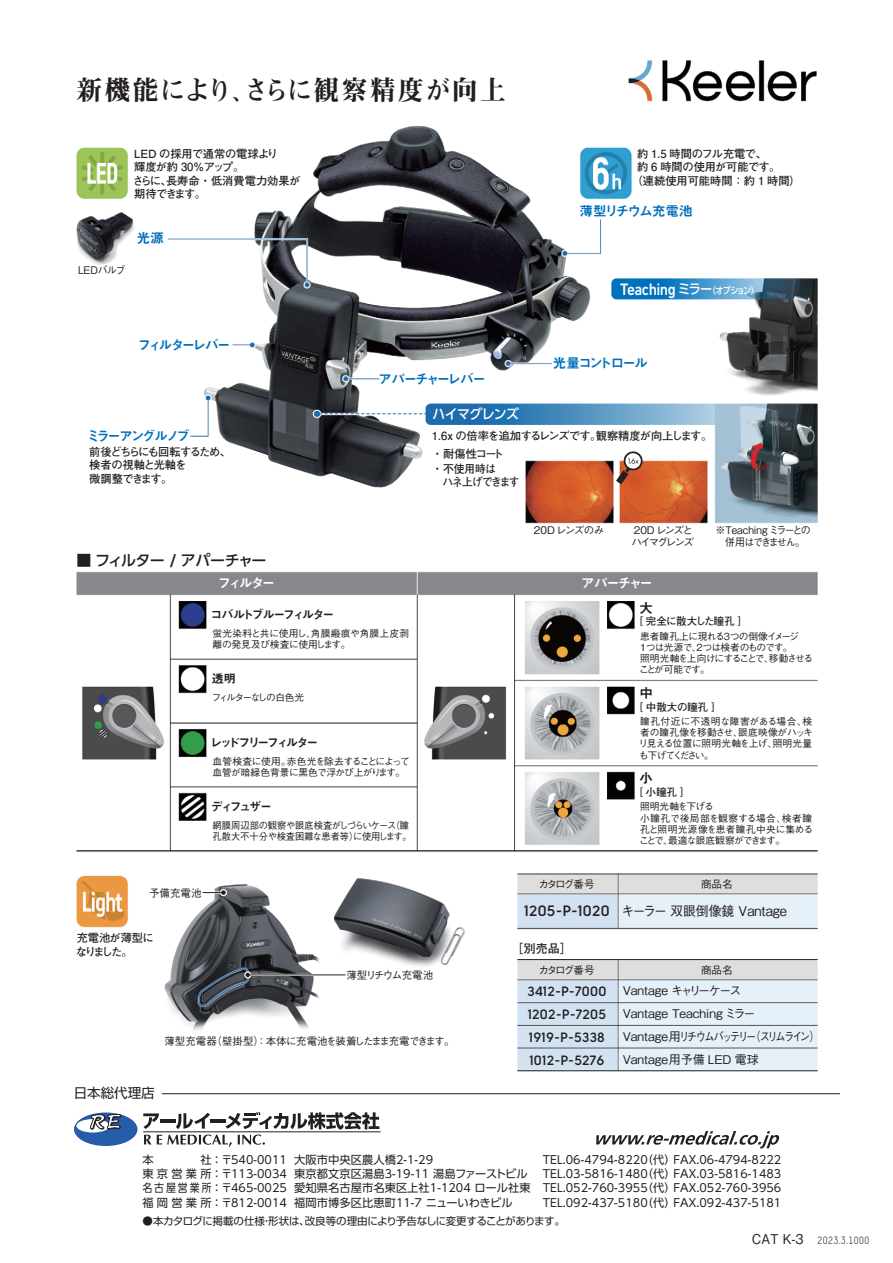
<style>
.page{position:relative;width:893px;height:1263px;background:#fff}
.page>*{position:absolute;margin:0;border:0;box-sizing:border-box;transform-origin:0 0}
.t1{font:27px "Midashi Min Pro MA31";letter-spacing:.045em;color:#231f20;scale:.95 1}
.t2{font:500 16.8px "DIN Next LT Pro";letter-spacing:-.03em;color:#fff;scale:.9 1}
.t3{font:500 15px "UD Shin Go Pro";letter-spacing:-.035em;color:#231f20}
.t4{font:15px "RE Product Number";color:#231f20}
.t5{font:13.5px/22.8px "RE Product Number";color:#231f20;text-align:justify}
.t6{font:13.5px "Midashi Go Pro MB31";letter-spacing:-.125em;color:#0072bc}
.t7{font:500 13.5px "Gothic BBB Pro";color:#231f20;scale:.95 1}
.t8{font:13.5px "Midashi Go Pro MB31";letter-spacing:-.185em;color:#fff}
.t9{font:13.5px "Midashi Go Pro MB31";letter-spacing:-.165em;color:#0072bc}
.t10{font:13.5px "Midashi Go Pro MB31";letter-spacing:-.095em;color:#0072bc}
.t11{font:13.5px "Midashi Go Pro MB31";letter-spacing:-.185em;color:#0072bc}
.t12{font:500 13.5px "UD Shin Go Pro";letter-spacing:-.04em;color:#fff;scale:.95 1}
.t13{font:13.5px "Shin Go Pro";color:#231f20}
.t14{font:13.5px "Midashi Go Pro MB31";color:#231f20}
.t15{font:500 12px/22.8px "Gothic BBB Pro";color:#231f20}
.t16{font:12px "Midashi Go Pro MB31";letter-spacing:-.185em;color:#231f20}
.t17{font:12px "Midashi Go Pro MB31";letter-spacing:-.165em;color:#231f20}
.t18{font:700 12px "Futo Go B101 Pro";color:#231f20}
.t19{font:11.25px/14.2px "UD Shin Go Pro";letter-spacing:.005em;color:#231f20;text-align:justify}
.t20{font:700 11.25px/13.5px "Futo Go B101 Pro";letter-spacing:-.02em;color:#231f20}
.t21{font:700 11.25px/17.2px "Futo Go B101 Pro";letter-spacing:-.07em;color:#231f20}
.t22{font:700 11.25px/13.5px "Futo Go B101 Pro";letter-spacing:-.095em;color:#231f20}
.t23{font:700 11.25px/13.5px "Futo Go B101 Pro";letter-spacing:-.06em;color:#231f20}
.t24{font:700 11.25px "Futo Go B101 Pro";color:#231f20}
.t25{font:10.5px "Shin Go Pro";letter-spacing:-.04em;color:#231f20}
.t26{font:500 10.5px "Gothic BBB Pro";letter-spacing:-.045em;color:#231f20}
.t27{font:500 10.5px "Gothic BBB Pro";letter-spacing:-.065em;color:#231f20}
.t28{font:500 10.5px/11.7px "Gothic BBB Pro";letter-spacing:-.09em;color:#231f20;text-align:center;scale:.95 1}
.t29{font:10.5px "Decima Pro A Light";letter-spacing:-.01em;color:#231f20}
.t30{font:500 10.5px/11.7px "Gothic BBB Pro";letter-spacing:-.145em;color:#231f20}
.t31{font:700 10.5px "Futo Go B101 Pro";color:#231f20}
.t32{font:700 10.5px "Futo Go B101 Pro";letter-spacing:-.055em;color:#231f20}
.t33{font:500 10.5px "Gothic BBB Pro";letter-spacing:-.1em;color:#231f20}
.t34{font:500 10.5px "Gothic BBB Pro";letter-spacing:-.035em;color:#231f20}
.t35{font:500 10.5px "Gothic BBB Pro";letter-spacing:-.065em;color:#231f20;scale:.95 1}
.t36{font:500 9.75px/11.2px "Gothic BBB Pro";letter-spacing:-.04em;color:#231f20;text-align:justify}
.t37{font:500 9.75px/11.2px "Gothic BBB Pro";letter-spacing:-.08em;color:#231f20}
.t38{font:500 9.75px/11.2px "Gothic BBB Pro";letter-spacing:-.015em;color:#231f20}
.t39{font:500 9.75px/11.2px "Gothic BBB Pro";letter-spacing:-.02em;color:#231f20;scale:.95 1}
.t40{font:500 9.75px/11.2px "Gothic BBB Pro";letter-spacing:-.005em;color:#231f20}
.t41{font:500 9.75px "Gothic BBB Pro";letter-spacing:-.15em;color:#231f20}
.s1{font-family:"DIN Next LT Pro";font-size:18.75px}
.s2{font-family:"UD Shin Go Pro";font-size:13.5px}
.s3{font-family:"UD Shin Go Pro";font-size:9.45px}
.s4{font-family:"Gothic BBB Pro";font-weight:500}
.s5{font-family:"Gothic BBB Pro";font-weight:500;font-size:13.5px}
</style>
<div class="page">
<img style="left:74px;top:60px;width:766px;height:1089px">
<hr style="left:143px;top:1131px;width:238px;height:1px;background:#231f20">
<div style="left:74px;top:1112px;width:64px;height:34px;background:#275caa;border-radius:50%"></div>
<div style="left:76px;top:1119px;width:34px;height:13px;background:#fff;border-radius:50%"></div>
<svg style="left:90px;top:1113px;width:32px;height:17px"></svg>
<svg style="left:143px;top:1112px;width:236px;height:35px"></svg>
<svg style="left:596px;top:1131px;width:184px;height:17px"></svg>
<hr style="left:162px;top:1093px;width:678px;height:1px;background:#231f20">
<svg style="left:616px;top:450px;width:28px;height:34px"></svg>
<svg style="left:203px;top:890px;width:23px;height:5px"></svg>
<hr style="left:248px;top:974px;width:97px;height:2px;background:#fff">
<hr style="left:248px;top:974px;width:97px;height:1px;background:#231f20">
<svg style="left:245px;top:972px;width:5px;height:5px"></svg>
<svg style="left:611px;top:278px;width:205px;height:21px;background:#367dab"></svg>
<h1 class="t1" style="left:77px;top:69px;width:453px">新機能により、さらに観察精度が向上</h1>
<p class="t20" style="left:133px;top:145px;width:169px">LED の採用で通常の電球より<br>輝度が約 30％アップ。<br>さらに、長寿命・低消費電力効果が期待できます。</p>
<p class="t20" style="left:637px;top:145px;width:131px">約 1.5 時間のフル充電で、</p>
<p class="t20" style="left:637px;top:159px;width:145px">約 6 時間の使用が可能です。</p>
<p class="t24" style="left:632px;top:171px;width:171px">（連続使用可能時間：約 1 時間）</p>
<p class="t35" style="left:78px;top:262px;width:51px">LEDバルブ</p>
<p class="t6" style="left:137px;top:227px;width:28px">光源</p>
<p class="t11" style="left:138px;top:334px;width:94px">フィルターレバー</p>
<p class="t9" style="left:87px;top:425px;width:105px">ミラーアングルノブ</p>
<p class="t22" style="left:89px;top:443px;width:143px">前後どちらにも回転するため、検者の視軸と光軸を<br>微調整できます。</p>
<h3 class="t3" style="left:77px;top:548px;width:192px">■ フィルター <span class="s1">/</span> アパーチャー</h3>
<p class="t10" style="left:580px;top:200px;width:114px">薄型リチウム充電池</p>
<h2 class="t2" style="left:620px;top:279px;width:156px">Teaching <span class="s2">ミラー</span><span class="s3">（オプション）</span></h2>
<p class="t6" style="left:378px;top:368px;width:109px">アパーチャーレバー</p>
<p class="t12" style="left:433px;top:403px;width:92px">ハイマグレンズ</p>
<p class="t6" style="left:553px;top:352px;width:97px">光量コントロール</p>
<p class="t21" style="left:432px;top:426px;width:282px">1.6x の倍率を追加するレンズです。観察精度が向上します。・耐傷性コート</p>
<p class="t23" style="left:432px;top:461px;width:89px;line-height:12.8px">・不使用時は<br>　ハネ上げできます</p>
<p class="t34" style="left:534px;top:521px;width:72px">20Dレンズのみ</p>
<p class="t30" style="left:631px;top:523px;width:64px">20D レンズとハイマグレンズ</p>
<p class="t28" style="left:715px;top:523px;width:102px">※Teaching ミラーとの併用はできません。</p>
<p class="t8" style="left:218px;top:572px;width:59px">フィルター</p>
<p class="t8" style="left:581px;top:572px;width:73px">アパーチャー</p>
<p class="t17" style="left:211px;top:605px;width:125px">コバルトブルーフィルター</p>
<p class="t40" style="left:213px;top:626px;width:198px">蛍光染料と共に使用し、角膜瘢痕や角膜上皮剥離の発見及び検査に使用します。</p>
<p class="t16" style="left:212px;top:669px;width:25px">透明</p>
<p class="t41" style="left:211px;top:689px;width:94px">フィルターなしの白色光</p>
<p class="t16" style="left:210px;top:733px;width:110px">レッドフリーフィルター</p>
<p class="t36" style="left:213px;top:754px;width:199px">血管検査に使用。赤色光を除去することによって血管が暗緑色背景に黒色で浮かび上がります。</p>
<p class="t16" style="left:211px;top:797px;width:63px">ディフュザー</p>
<p class="t39" style="left:213px;top:818px;width:211px">網膜周辺部の観察や眼底検査がしづらいケース（瞳孔散大不十分や検査困難な患者等）に使用します。</p>
<p class="t27" style="left:149px;top:884px;width:54px">予備充電池</p>
<p class="t23" style="left:76px;top:930px;width:79px">充電池が薄型になりました。</p>
<p class="t33" style="left:346px;top:967px;width:88px">薄型リチウム充電池</p>
<p class="t26" style="left:164px;top:1032px;width:292px">薄型充電器（壁掛型）：本体に充電池を装着したまま充電できます。</p>
<p class="t13" style="left:74px;top:1082px;width:82px">日本総代理店</p>
<p class="t14" style="left:639px;top:597px;width:15px">大</p>
<p class="t32" style="left:639px;top:613px;width:104px"><span class="s4">[</span> 完全に散大した瞳孔 <span class="s4">]</span></p>
<p class="t37" style="left:639px;top:629px;width:176px">患者瞳孔上に現れる3つの倒像イメージ<br>1つは光源で、2つは検者のものです。<br>照明光軸を上向けにすることで、移動させることが可能です。</p>
<p class="t14" style="left:639px;top:682px;width:15px">中</p>
<p class="t31" style="left:639px;top:698px;width:77px"><span class="s4">[</span> 中散大の瞳孔 <span class="s4">]</span></p>
<p class="t36" style="left:639px;top:714px;width:176px">瞳孔付近に不透明な障害がある場合、検者の瞳孔像を移動させ、眼底映像がハッキリ見える位置に照明光軸を上げ、照明光量も下げてください。</p>
<p class="t14" style="left:639px;top:767px;width:15px">小</p>
<p class="t31" style="left:639px;top:783px;width:46px"><span class="s4">[</span> 小瞳孔 <span class="s4">]</span></p>
<p class="t27" style="left:538px;top:875px;width:58px">カタログ番号</p>
<h3 class="t4" style="left:524px;top:902px;width:87px">1205-P-1020</h3>
<p class="t38" style="left:639px;top:800px;width:176px">照明光軸を下げる<br>小瞳孔で後局部を観察する場合、検者瞳孔と照明光源像を患者瞳孔中央に集めることで、最適な眼底観察ができます。</p>
<p class="t27" style="left:701px;top:876px;width:33px">商品名</p>
<p class="t7" style="left:622px;top:900px;width:176px">キーラー 双眼倒像鏡 Vantage</p>
<p class="t18" style="left:512px;top:939px;width:62px">［別売品］</p>
<p class="t27" style="left:538px;top:961px;width:58px">カタログ番号</p>
<p class="t27" style="left:701px;top:961px;width:33px">商品名</p>
<p class="t5" style="left:527px;top:980px;width:81px">3412-P-7000<br>1202-P-7205<br>1919-P-5338<br>1012-P-5276</p>
<p class="t15" style="left:623px;top:978px;width:198px">Vantage キャリーケース<br>Vantage Teaching ミラー<br>Vantage用リチウムバッテリー（スリムライン）<br>Vantage用予備 LED 電球</p>
<p class="t19" style="left:142px;top:1152px;width:292px">本　　　社 ：〒540-0011 大阪市中央区農人橋2-1-29</p>
<p class="t19" style="left:543px;top:1152px;width:240px">TEL.06-4794-8220（代）FAX.06-4794-8222</p>
<p class="t19" style="left:142px;top:1166px;width:387px">東京営業所 ：〒113-0034 東京都文京区湯島3-19-11 湯島ファーストビル</p>
<p class="t19" style="left:142px;top:1166px;width:641px;text-indent:400px">TEL.03-5816-1480（代）FAX.03-5816-1483名古屋営業所 ：〒465-0025 愛知県名古屋市名東区上社1-1204 ロール社東 TEL.052-760-3955（代）FAX.052-760-3956福岡営業所 ：〒812-0014 福岡市博多区比恵町11-7 ニューいわきビル</p>
<p class="t19" style="left:543px;top:1195px;width:240px">TEL.092-437-5180（代）FAX.092-437-5181</p>
<p class="t25" style="left:143px;top:1212px;width:424px">●本カタログに掲載の仕様・形状は、改良等の理由により予告なしに変更することがあります。</p>
<p class="t29" style="left:752px;top:1235px;width:119px"><span class="s5">CAT K-3</span> 2023.3.1000</p>
</div>
